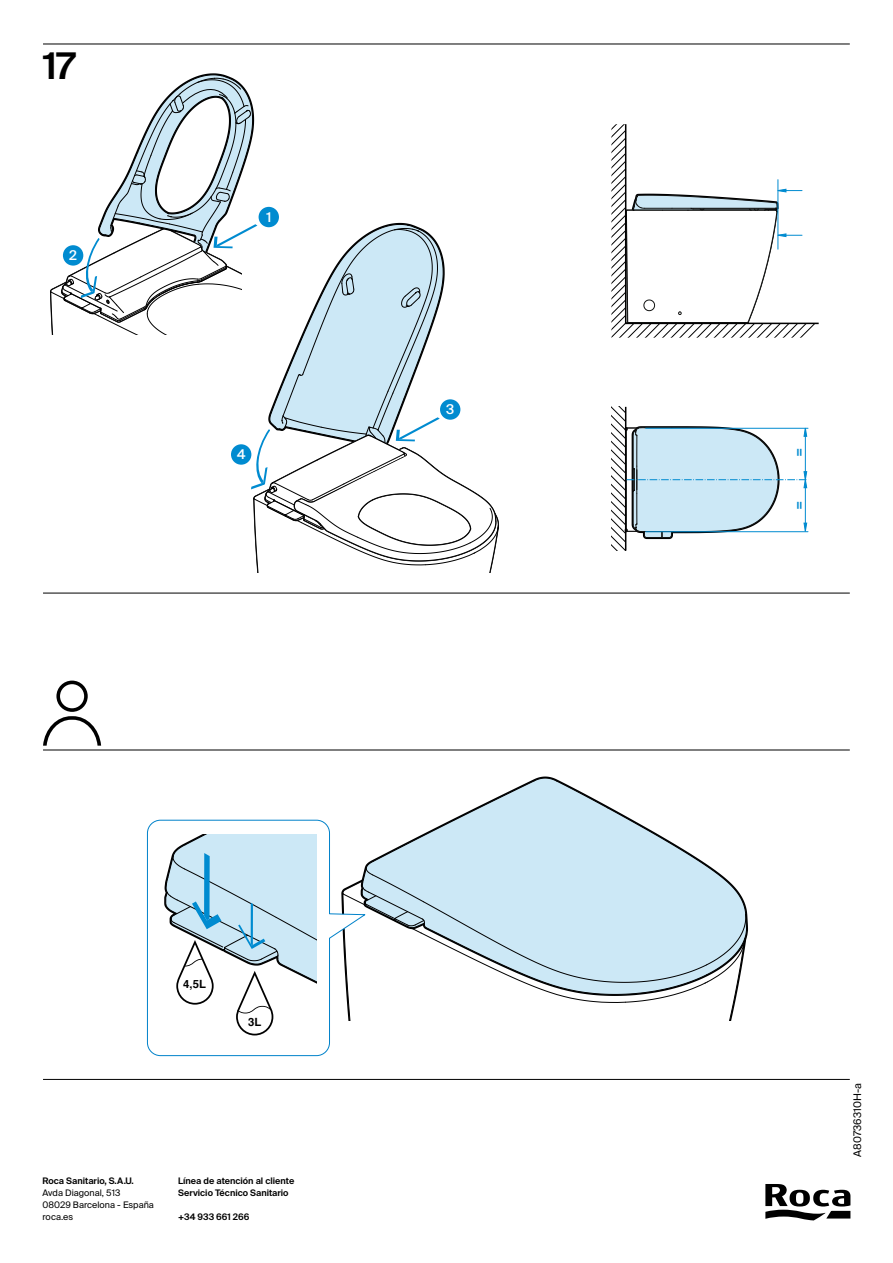
<style>
.page{position:relative;width:893px;height:1263px;background:#fff}
.page>*{position:absolute;margin:0;border:0;box-sizing:border-box;transform-origin:0 0}
.t1{font:600 36.75px "Suisse Intl";color:#000}
.t2{font:500 13.8px "Suisse Intl";color:#008bd0}
.t3{font:500 13.5px "Suisse Intl";color:#fff}
.t4{font:700 11.4px "Helvetica";color:#000}
.t5{font:10.5px "Suisse Intl";color:#000}
.t6{font:600 9px/12px "Suisse Intl";color:#000}
.t7{font:9px/12px "Suisse Intl";color:#000}
</style>
<div class="page">
<svg style="left:366px;top:777px;width:381px;height:244px"></svg>
<svg style="left:147px;top:819px;width:219px;height:237px"></svg>
<svg style="left:164px;top:834px;width:153px;height:201px"></svg>
<svg style="left:611px;top:407px;width:197px;height:144px"></svg>
<svg style="left:611px;top:124px;width:208px;height:214px"></svg>
<hr style="left:777px;top:180px;width:1px;height:69px;background:#008bd0">
<hr style="left:43px;top:44px;width:807px;height:1px;background:#000">
<hr style="left:43px;top:593px;width:807px;height:1px;background:#000">
<hr style="left:43px;top:750px;width:807px;height:1px;background:#000">
<hr style="left:43px;top:1079px;width:807px;height:1px;background:#000">
<svg style="left:50px;top:73px;width:449px;height:499px"></svg>
<svg style="left:43px;top:681px;width:58px;height:65px"></svg>
<div style="left:259px;top:207px;width:20px;height:20px;background:#008bd0;border-radius:50%"></div>
<div style="left:63px;top:245px;width:20px;height:21px;background:#008bd0;border-radius:50%"></div>
<div style="left:440px;top:399px;width:20px;height:21px;background:#008bd0;border-radius:50%"></div>
<div style="left:231px;top:444px;width:20px;height:21px;background:#008bd0;border-radius:50%"></div>
<svg style="left:765px;top:1184px;width:85px;height:36px"></svg>
<h1 class="t1" style="left:43px;top:45px;width:34px">17</h1>
<h3 class="t3" style="left:69px;top:248px;width:9px">2</h3>
<h3 class="t3" style="left:266px;top:209px;width:6px">1</h3>
<h3 class="t3" style="left:237px;top:447px;width:10px">4</h3>
<h3 class="t3" style="left:446px;top:402px;width:10px">3</h3>
<p class="t4" style="left:183px;top:977px;width:24px">4,5L</p>
<p class="t4" style="left:248px;top:1015px;width:15px">3L</p>
<p class="t6" style="left:43px;top:1175px;width:93px">Roca Sanitario, S.A.U.</p>
<p class="t7" style="left:43px;top:1187px;width:113px">Avda Diagonal, 513<br>08029 Barcelona - España roca.es</p>
<p class="t6" style="left:178px;top:1175px;width:118px">Línea de atención al cliente<br>Servicio Técnico Sanitario</p>
<p class="t6" style="left:178px;top:1211px;width:73px">+34 933 661 266</p>
<h2 class="t2" style="left:790px;top:457px;width:11px;rotate:-90deg">=</h2>
<h2 class="t2" style="left:790px;top:510px;width:11px;rotate:-90deg">=</h2>
<p class="t5" style="left:851px;top:1157px;width:75px;rotate:-90deg">A80736310H-a</p>
</div>
